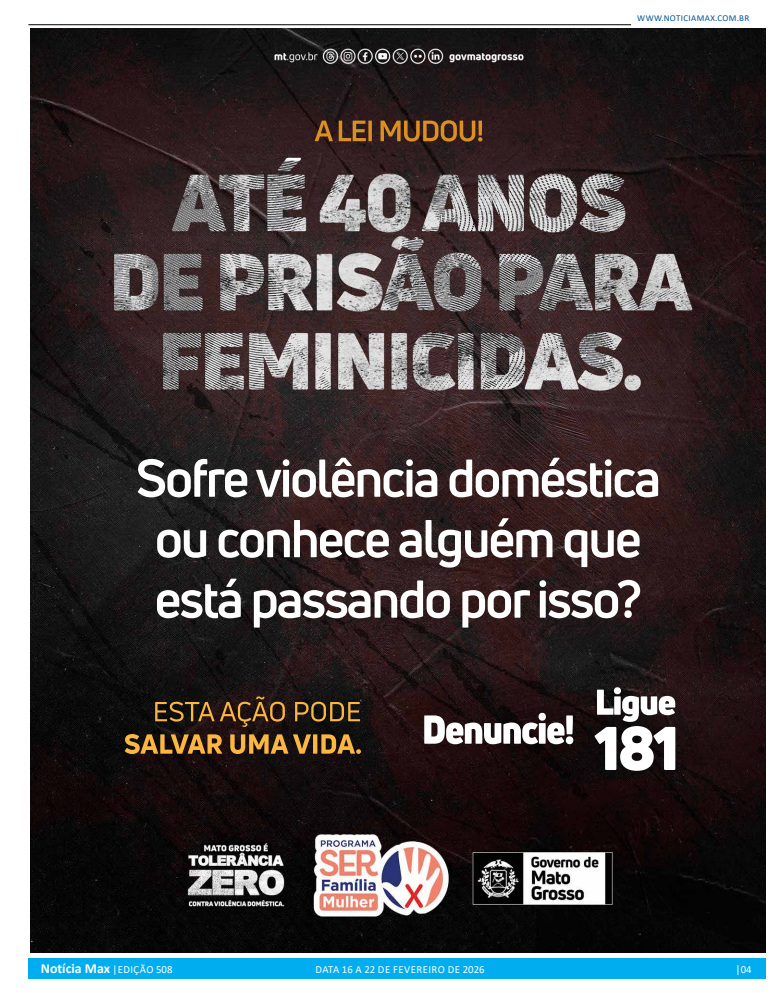
<style>
.page{position:relative;width:780px;height:993px;background:#fff}
.page>*{position:absolute;margin:0;border:0;box-sizing:border-box;transform-origin:0 0}
.t1{font:700 13.9px "Calibri";color:#fff}
.t2{font:10.8px "Calibri";letter-spacing:.03em;color:#fff}
.t3{font:9px "Calibri";letter-spacing:.04em;color:#02548f}
.s1{font-weight:400;font-size:10.8px}
.s2{font-size:11.2px}
</style>
<div class="page">
<hr style="left:28px;top:24px;width:603px;height:1px;background:#000">
<div style="left:28px;top:957px;width:738px;height:21px;background:#01adef"></div>
<img style="left:30px;top:28px;width:735px;height:923px">
<p class="t3" style="left:637px;top:12px;width:113px">WWW.NOTICIAMAX.COM.BR</p>
<p class="t1" style="left:41px;top:958px;width:133px">Notícia Max <span class="s1">|EDIÇÃO 508</span></p>
<p class="t2" style="left:315px;top:962px;width:171px">DATA 16 A 22 DE FEVEREIRO DE 2026</p>
<p class="t2" style="left:735px;top:962px;width:18px"><span class="s2">|</span>04</p>
</div>
